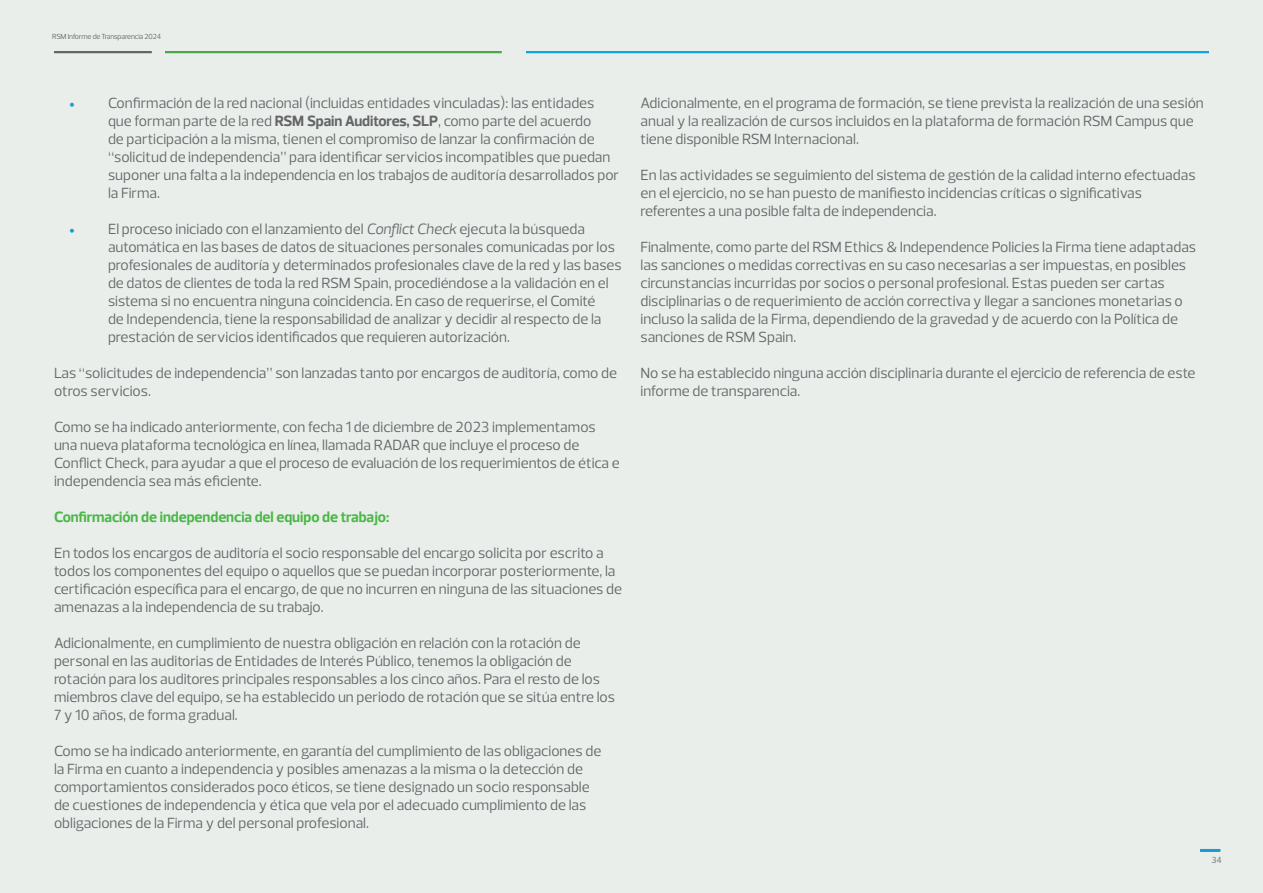
<style>
.page{position:relative;width:1263px;height:893px;background:#fff}
.page>*{position:absolute;margin:0;border:0;box-sizing:border-box;transform-origin:0 0}
.t1{font:15px/18px "Prelo";color:#656568}
.t2{font:700 15px "Prelo";letter-spacing:-.005em;color:#4cb848}
.t3{font:9px "Prelo";color:#656568}
.t4{font:7.5px "Prelo";letter-spacing:-.02em;color:#656568}
.s1{font-family:"Minion Pro";color:#159bd8}
.s2{font-weight:700}
.s3{font-style:italic}
</style>
<div class="page">
<div style="left:1px;top:0;width:1262px;height:893px;background:#e9eeeb"></div>
<hr style="left:54px;top:51px;width:98px;height:2px;background:#656568">
<hr style="left:526px;top:51px;width:683px;height:2px;background:#08a7e0">
<hr style="left:165px;top:51px;width:337px;height:2px;background:#4ba849">
<hr style="left:1200px;top:849px;width:20px;height:3px;background:#159bd8">
<p class="t4" style="left:52px;top:32px;width:110px">RSM Informe de Transparencia 2024</p>
<p class="t1" style="left:108px;top:94px;width:513px;text-indent:-39px"><span class="s1">•</span> Confirmación de la red nacional (incluidas entidades vinculadas): las entidades que forman parte de la red <span class="s2">RSM Spain Auditores, SLP</span>, como parte del acuerdo<br>de participación a la misma, tienen el compromiso de lanzar la confirmación de “solicitud de independencia” para identificar servicios incompatibles que puedan suponer una falta a la independencia en los trabajos de auditoría desarrollados por la Firma.</p>
<p class="t1" style="left:108px;top:220px;width:515px;text-indent:-39px"><span class="s1">•</span> El proceso iniciado con el lanzamiento del <span class="s3">Conflict Check</span> ejecuta la búsqueda automática en las bases de datos de situaciones personales comunicadas por los profesionales de auditoría y determinados profesionales clave de la red y las bases de datos de clientes de toda la red RSM Spain, procediéndose a la validación en el sistema si no encuentra ninguna coincidencia. En caso de requerirse, el Comité<br>de Independencia, tiene la responsabilidad de analizar y decidir al respecto de la prestación de servicios identificados que requieren autorización.</p>
<p class="t1" style="left:54px;top:364px;width:564px">Las “solicitudes de independencia” son lanzadas tanto por encargos de auditoría, como de otros servicios.</p>
<p class="t1" style="left:54px;top:418px;width:567px">Como se ha indicado anteriormente, con fecha 1 de diciembre de 2023 implementamos una nueva plataforma tecnológica en línea, llamada RADAR que incluye el proceso de Conflict Check, para ayudar a que el proceso de evaluación de los requerimientos de ética e independencia sea más eficiente.</p>
<p class="t2" style="left:54px;top:509px;width:337px">Confirmación de independencia del equipo de trabajo:</p>
<p class="t1" style="left:54px;top:544px;width:570px">En todos los encargos de auditoría el socio responsable del encargo solicita por escrito a todos los componentes del equipo o aquellos que se puedan incorporar posteriormente, la certificación específica para el encargo, de que no incurren en ninguna de las situaciones de amenazas a la independencia de su trabajo.</p>
<p class="t1" style="left:54px;top:634px;width:562px">Adicionalmente, en cumplimiento de nuestra obligación en relación con la rotación de personal en las auditorias de Entidades de Interés Público, tenemos la obligación de rotación para los auditores principales responsables a los cinco años. Para el resto de los miembros clave del equipo, se ha establecido un periodo de rotación que se sitúa entre los 7 y 10 años, de forma gradual.</p>
<p class="t1" style="left:54px;top:742px;width:549px">Como se ha indicado anteriormente, en garantía del cumplimiento de las obligaciones de la Firma en cuanto a independencia y posibles amenazas a la misma o la detección de comportamientos considerados poco éticos, se tiene designado un socio responsable de cuestiones de independencia y ética que vela por el adecuado cumplimiento de las obligaciones de la Firma y del personal profesional.</p>
<p class="t1" style="left:640px;top:94px;width:565px">Adicionalmente, en el programa de formación, se tiene prevista la realización de una sesión anual y la realización de cursos incluidos en la plataforma de formación RSM Campus que tiene disponible RSM Internacional.</p>
<p class="t1" style="left:640px;top:166px;width:556px">En las actividades se seguimiento del sistema de gestión de la calidad interno efectuadas en el ejercicio, no se han puesto de manifiesto incidencias críticas o significativas referentes a una posible falta de independencia.</p>
<p class="t1" style="left:640px;top:238px;width:557px">Finalmente, como parte del RSM Ethics &amp; Independence Policies la Firma tiene adaptadas las sanciones o medidas correctivas en su caso necesarias a ser impuestas, en posibles circunstancias incurridas por socios o personal profesional. Estas pueden ser cartas disciplinarias o de requerimiento de acción correctiva y llegar a sanciones monetarias o incluso la salida de la Firma, dependiendo de la gravedad y de acuerdo con la Política de sanciones de RSM Spain.</p>
<p class="t1" style="left:640px;top:364px;width:556px">No se ha establecido ninguna acción disciplinaria durante el ejercicio de referencia de este informe de transparencia.</p>
<p class="t3" style="left:1211px;top:854px;width:12px">34</p>
</div>
